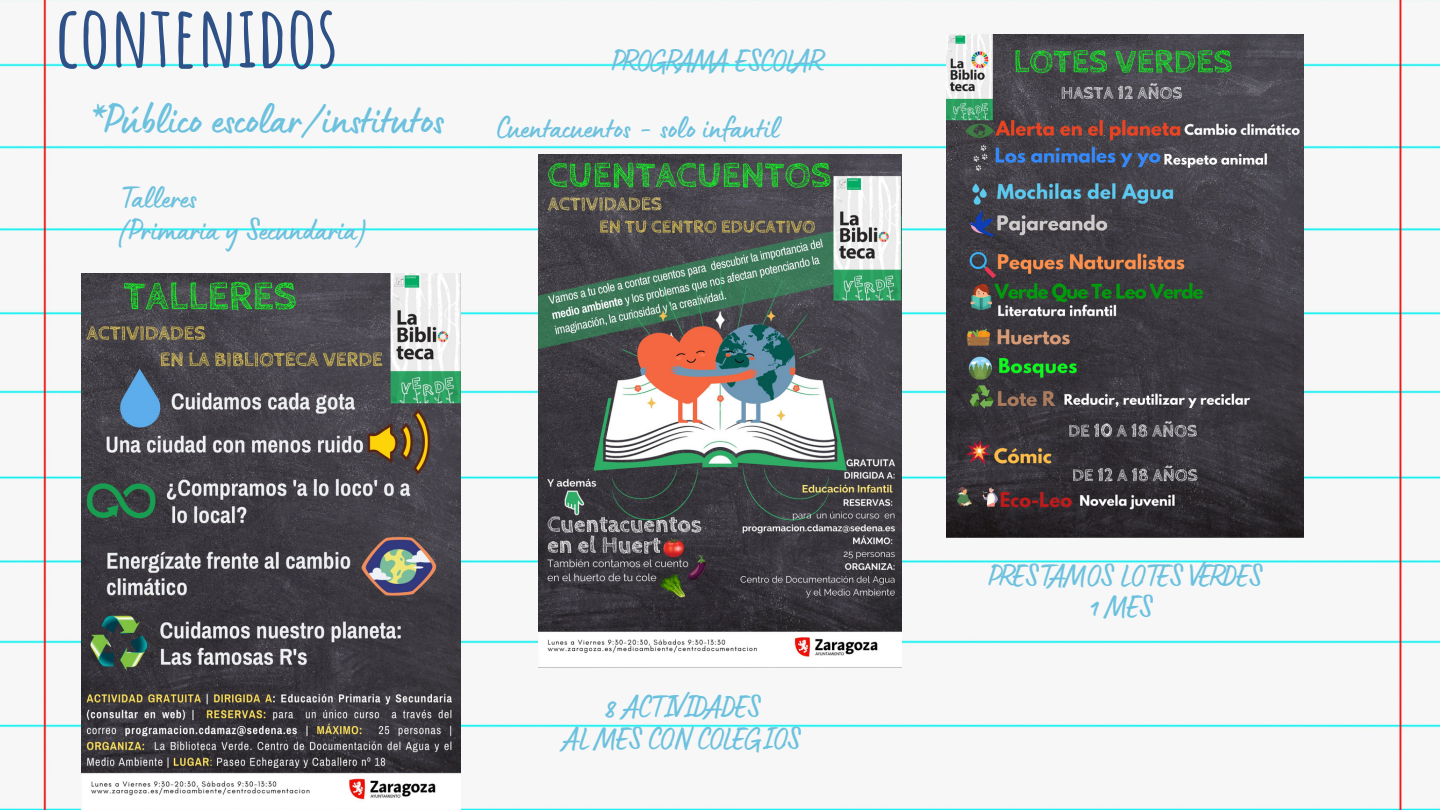
<style>
.page{position:relative;width:1440px;height:810px;background:#fff}
.page>*{position:absolute;margin:0;border:0;box-sizing:border-box;transform-origin:0 0}
.t1{font:700 85.2px "Amatic SC";color:#2e5187}
.t2{font:44.6px "Lumios Marker";color:#6bc1de}
.t3{font:32px/31.5px "Lumios Marker";color:#6bc1de;text-align:center}
</style>
<div class="page">
<img style="left:0;top:0;width:1440px;height:810px">
<img style="left:947px;top:35px;width:356px;height:503px">
<img style="left:539px;top:154px;width:363px;height:513px">
<img style="left:81px;top:273px;width:379px;height:537px">
<h1 class="t1" style="left:56px;top:-19px;width:284px">CONTENIDOS</h1>
<h2 class="t2" style="left:88px;top:105px;width:358px">*Público escolar/institutos</h2>
<p class="t3" style="left:119px;top:188px;width:248px;text-align:left">Talleres<br>(Primaria y Secundaria)</p>
<p class="t3" style="left:611px;top:51px;width:212px">PROGRAMA ESCOLAR</p>
<p class="t3" style="left:497px;top:118px;width:284px">Cuentacuentos - solo infantil</p>
<p class="t3" style="left:565px;top:697px;width:237px">8 ACTIVIDADES<br>AL MES CON COLEGIOS</p>
<p class="t3" style="left:988px;top:565px;width:276px">PRESTAMOS LOTES VERDES<br>1 MES</p>
</div>
